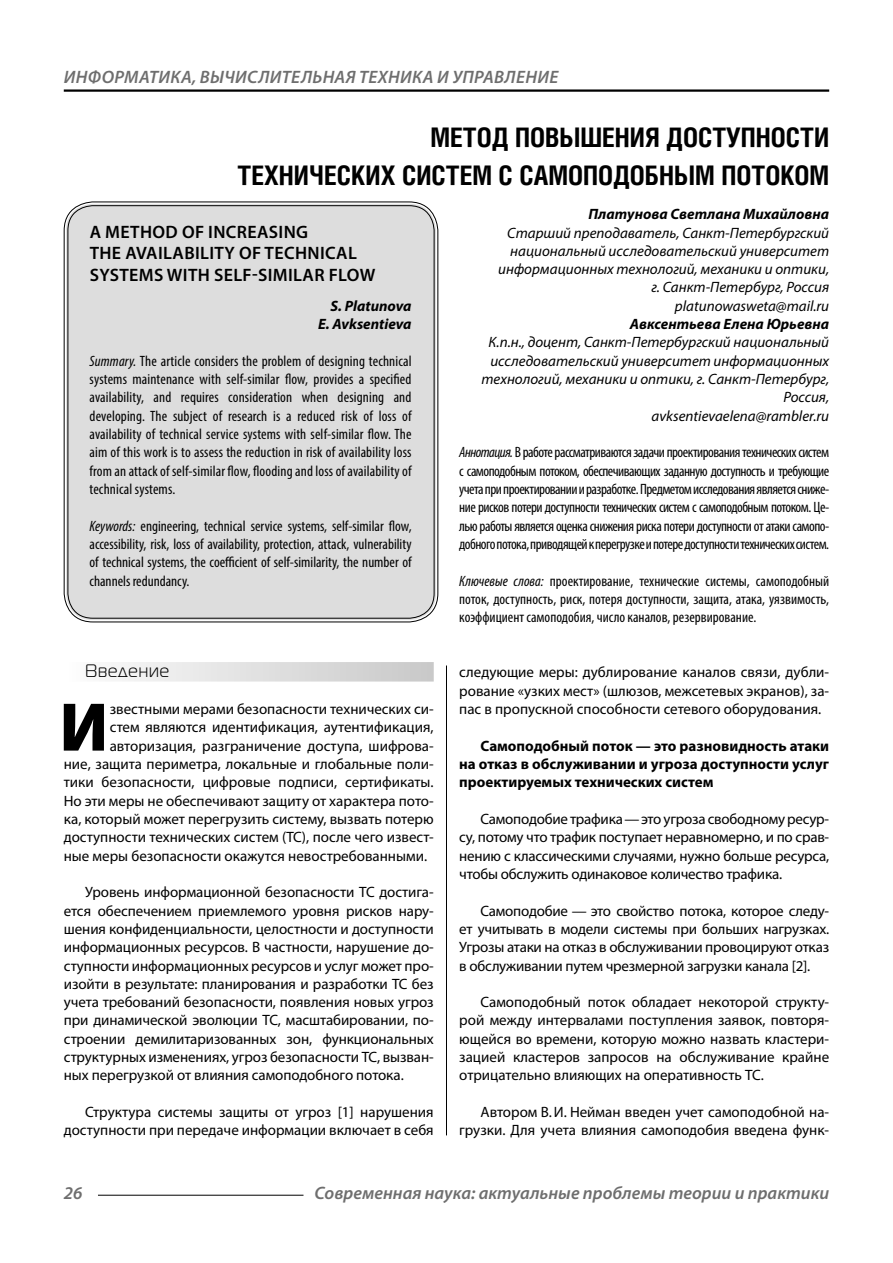
<style>
.page{position:relative;width:893px;height:1263px;background:#fff}
.page>*{position:absolute;margin:0;border:0;box-sizing:border-box;transform-origin:0 0}
.Bukvica{font:900 69.3px "Myriad Pro";color:#000}
.Header{font:700 27px/37.5px "Helios Cond";color:#000;text-align:right}
.t1{font:italic 600 18px "Myriad Pro";letter-spacing:.005em;color:#6e6e6e}
.Header-eng{font:600 18px/21.6px "Myriad Pro";letter-spacing:.02em;color:#000}
.Subheader{font:18px "Magistral C";letter-spacing:.05em;color:#000}
.Normal{font:15px/18.3px "Myriad Pro";color:#000;text-align:justify}
.Annotation-eng{font:condensed 15px/18.3px "Myriad Pro";color:#000;text-align:justify}
.Annotation-rus{font:condensed 15px/18.3px "Myriad Pro";letter-spacing:-.01em;color:#000;text-align:justify}
.Bukvica-2{font:15px "Myriad Pro";color:#000}
.Author-doc{font:italic 15px/18.3px "Myriad Pro";color:#000;text-align:right}
.Normal-2{font:700 15px/18.3px "Myriad Pro";color:#000;text-align:justify}
.Author{font:italic 700 15px "Myriad Pro";color:#000}
.Author-eng{font:italic 700 15px "Myriad Pro";color:#000}
.s1{font-style:italic}
</style>
<div class="page">
<hr style="left:98px;top:1195px;width:205px;height:1px;background:#000">
<hr style="left:64px;top:89px;width:765px;height:3px;background:#000">
<div style="left:64px;top:662px;width:370px;height:19px;background:linear-gradient(to right,#fdfdfd,#c8c8c8)"></div>
<div style="left:66px;top:204px;width:370px;height:416px;background:#ddd;border-radius:27px"></div>
<hr style="left:446px;top:665px;width:1px;height:470px;background:#000">
<p class="t1" style="left:64px;top:66px;width:496px">ИНФОРМАТИКА, ВЫЧИСЛИТЕЛЬНАЯ ТЕХНИКА И УПРАВЛЕНИЕ</p>
<p class="Header" style="left:238px;top:118px;width:593px">МЕТОД ПОВЫШЕНИЯ ДОСТУПНОСТИ<br>ТЕХНИЧЕСКИХ СИСТЕМ С САМОПОДОБНЫМ ПОТОКОМ</p>
<p class="Author" style="left:588px;top:204px;width:242px">Платунова Светлана Михайловна</p>
<p class="Author-doc" style="left:498px;top:223px;width:332px">Старший преподаватель, Санкт-Петербургский национальный исследовательский университет информационных технологий, механики и оптики, г. Санкт-Петербург, Россия</p>
<p class="Author-doc" style="left:675px;top:296px;width:156px">platunowasweta@mail.ru</p>
<p class="Author" style="left:630px;top:314px;width:201px">Авксентьева Елена Юрьевна</p>
<p class="Author-doc" style="left:481px;top:333px;width:349px">К.п.н., доцент, Санкт-Петербургский национальный исследовательский университет информационных технологий, механики и оптики, г. Санкт-Петербург, Россия,<br>avksentievaelena@rambler.ru</p>
<p class="Annotation-rus" style="left:459px;top:443px;width:371px"><span class="s1">Аннотация.</span> В работе рассматриваются задачи проектирования технических систем с самоподобным потоком, обеспечивающих заданную доступность и требующие учета при проектировании и разработке. Предметом исследования является сниже&shy;ние рисков потери доступности технических систем с самоподобным потоком. Це&shy;лью работы является оценка снижения риска потери доступности от атаки самопо&shy;добного потока, приводящей к перегрузке и потере доступности технических систем.</p>
<p class="Annotation-rus" style="left:459px;top:571px;width:371px"><span class="s1">Ключевые слова:</span> проектирование, технические системы, самоподобный поток, доступность, риск, потеря доступности, защита, атака, уязвимость, коэффициент самоподобия, число каналов, резервирование.</p>
<p class="Header-eng" style="left:90px;top:220px;width:287px">A METHOD OF INCREASING<br>THE AVAILABILITY OF TECHNICAL<br>SYSTEMS WITH SELF-SIMILAR FLOW</p>
<p class="Author-eng" style="left:331px;top:296px;width:83px">S. Platunova</p>
<p class="Author-eng" style="left:318px;top:314px;width:95px">E. Avksentieva</p>
<p class="Annotation-eng" style="left:90px;top:351px;width:324px"><span class="s1">Summary.</span> The article considers the problem of designing technical systems maintenance with self-similar flow, provides a specified availability, and requires consideration when designing and developing. The subject of research is a reduced risk of loss of availability of technical service systems with self-similar flow. The aim of this work is to assess the reduction in risk of availability loss from an attack of self-similar flow, flooding and loss of availability of technical systems.</p>
<p class="Annotation-eng" style="left:90px;top:516px;width:324px"><span class="s1">Keywords:</span> engineering, technical service systems, self-similar flow, accessibility, risk, loss of availability, protection, attack, vulnerability of technical systems, the coefficient of self-similarity, the number of channels redundancy.</p>
<p class="Subheader" style="left:85px;top:661px;width:86px">Введение</p>
<p class="Bukvica" style="left:59px;top:681px;width:50px">И</p>
<p class="Bukvica-2" style="left:110px;top:700px;width:326px">звестными мерами безопасности технических си-</p>
<p class="Bukvica-2" style="left:110px;top:718px;width:325px">стем являются идентификация, аутентификация,</p>
<p class="Bukvica-2" style="left:110px;top:736px;width:326px">авторизация, разграничение доступа, шифрова-</p>
<p class="Bukvica-2" style="left:64px;top:755px;width:371px">ние, защита периметра, локальные и глобальные поли-</p>
<p class="Bukvica-2" style="left:64px;top:773px;width:371px">тики безопасности, цифровые подписи, сертификаты.</p>
<p class="Bukvica-2" style="left:64px;top:791px;width:371px">Но эти меры не обеспечивают защиту от характера пото-</p>
<p class="Bukvica-2" style="left:64px;top:810px;width:371px">ка, который может перегрузить систему, вызвать потерю</p>
<p class="Bukvica-2" style="left:64px;top:828px;width:371px">доступности технических систем (ТС), после чего извест-</p>
<p class="Bukvica-2" style="left:64px;top:846px;width:365px">ные меры безопасности окажутся невостребованными.</p>
<p class="Normal" style="left:64px;top:883px;width:371px;text-indent:21px">Уровень информационной безопасности ТС достига&shy;ется обеспечением приемлемого уровня рисков нару&shy;шения конфиденциальности, целостности и доступности информационных ресурсов. В частности, нарушение до&shy;ступности информационных ресурсов и услуг может про&shy;изойти в результате: планирования и разработки ТС без учета требований безопасности, появления новых угроз при динамической эволюции ТС, масштабировании, по&shy;строении демилитаризованных зон, функциональных структурных изменениях, угроз безопасности ТС, вызван&shy;ных перегрузкой от влияния самоподобного потока.</p>
<p class="Normal" style="left:64px;top:1103px;width:371px;text-align:right">Структура системы защиты от угроз [1] нарушения доступности при передаче информации включает в себя</p>
<p class="Normal" style="left:459px;top:663px;width:371px">следующие меры: дублирование каналов связи, дубли&shy;рование «узких мест» (шлюзов, межсетевых экранов), за&shy;пас в пропускной способности сетевого оборудования.</p>
<p class="Normal-2" style="left:459px;top:736px;width:371px;text-indent:21px">Самоподобный поток — это разновидность атаки на отказ в обслуживании и угроза доступности услуг проектируемых технических систем</p>
<p class="Normal" style="left:459px;top:809px;width:371px;text-indent:21px">Самоподобие трафика—это угроза свободному ресур&shy;су, потому что трафик поступает неравномерно, и по срав&shy;нению с классическими случаями, нужно больше ресурса, чтобы обслужить одинаковое количество трафика.</p>
<p class="Normal" style="left:459px;top:901px;width:371px;text-indent:21px">Самоподобие — это свойство потока, которое следу&shy;ет учитывать в модели системы при больших нагрузках.<br>Угрозы атаки на отказ в обслуживании провоцируют отказ в обслуживании путем чрезмерной загрузки канала [2].</p>
<p class="Normal" style="left:459px;top:993px;width:371px;text-indent:21px">Самоподобный поток обладает некоторой структу&shy;рой между интервалами поступления заявок, повторя&shy;ющейся во времени, которую можно назвать кластери&shy;зацией кластеров запросов на обслуживание крайне отрицательно влияющих на оперативность ТС.</p>
<p class="Normal" style="left:459px;top:1103px;width:371px;text-align:right">Автором В.И. Нейман введен учет самоподобной на&shy;грузки. Для учета влияния самоподобия введена функ-</p>
<p class="t1" style="left:64px;top:1182px;width:20px">26</p>
<p class="t1" style="left:315px;top:1182px;width:516px">Современная наука: актуальные проблемы теории и практики</p>
</div>
